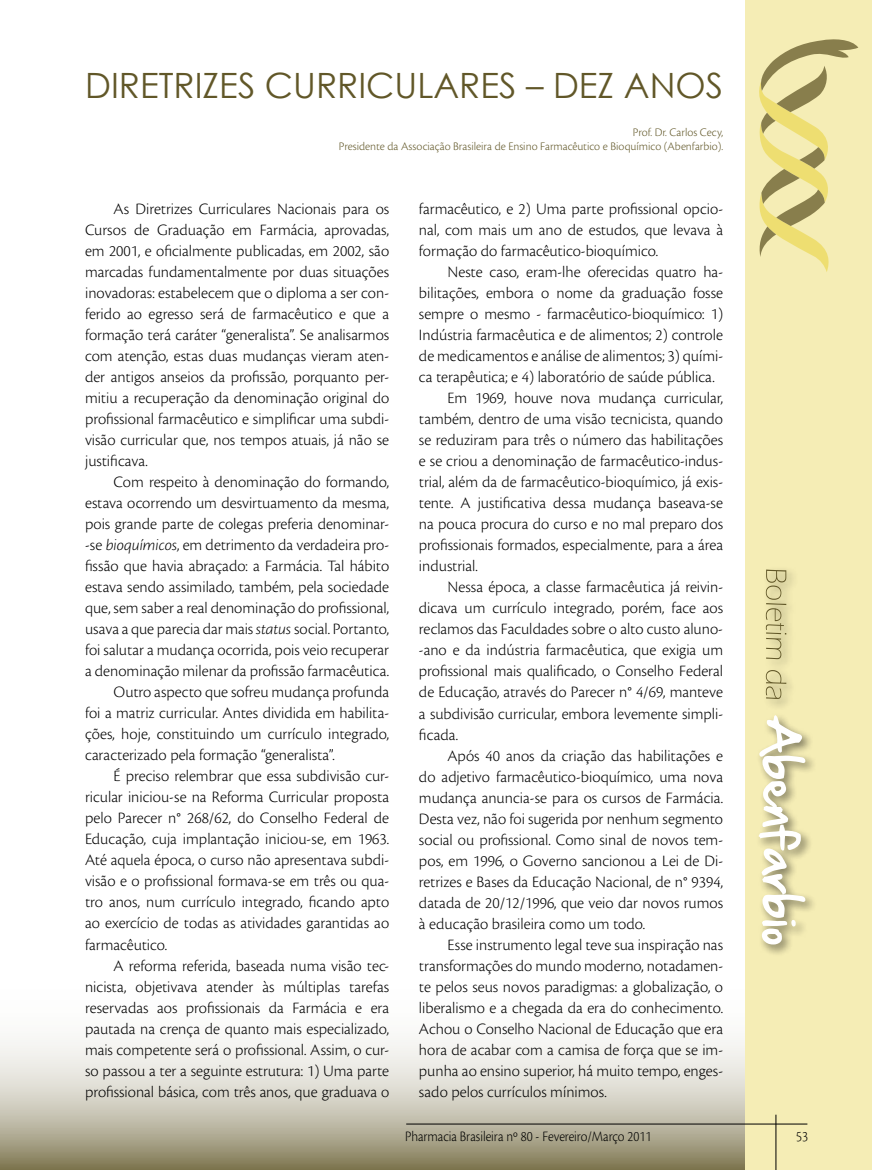
<style>
.page{position:relative;width:872px;height:1170px;background:#fff}
.page>*{position:absolute;margin:0;border:0;box-sizing:border-box;transform-origin:0 0}
.t1{font:34.8px "Century Gothic";color:#615728}
.t2{font:300 16.5px/21px "Cronos Pro";color:#000;text-align:justify}
.t3{font:300 15px "Cronos Pro";color:#000;scale:.9 1}
.t4{font:300 12px/14.4px "Cronos Pro";color:#615728;text-align:right}
.s1{font-style:italic}
</style>
<div class="page">
<svg style="left:0;top:964px;width:746px;height:205px"></svg>
<div style="left:746px;top:0;width:126px;height:1169px;background:#f5edb5"></div>
<hr style="left:775px;top:1114px;width:1px;height:55px;background:#000">
<hr style="left:406px;top:1123px;width:401px;height:1px;background:#000">
<svg style="left:759px;top:39px;width:99px;height:233px"></svg>
<div style="left:755px;top:712px;width:62px;height:244px;background:#000;opacity:.5"></div>
<svg style="left:758px;top:715px;width:47px;height:229px"></svg>
<div style="left:762px;top:566px;width:36px;height:144px;background:#000;opacity:.5"></div>
<svg style="left:766px;top:569px;width:20px;height:130px"></svg>
<h1 class="t1" style="left:85px;top:62px;width:639px">DIRETRIZES CURRICULARES – DEZ ANOS</h1>
<p class="t4" style="left:339px;top:125px;width:386px">Prof. Dr. Carlos Cecy,<br>Presidente da Associação Brasileira de Ensino Farmacêutico e Bioquímico (Abenfarbio).</p>
<p class="t2" style="left:85px;top:198px;width:306px;text-indent:28px">As Diretrizes Curriculares Nacionais para os Cursos de Graduação em Farmácia, aprovadas, em 2001, e oficialmente publicadas, em 2002, são marcadas fundamentalmente por duas situações inovadoras: estabelecem que o diploma a ser con&shy;ferido ao egresso será de farmacêutico e que a formação terá caráter “generalista”. Se analisarmos com atenção, estas duas mudanças vieram aten&shy;der antigos anseios da profissão, porquanto per&shy;mitiu a recuperação da denominação original do profissional farmacêutico e simplificar uma subdi&shy;visão curricular que, nos tempos atuais, já não se justificava.</p>
<p class="t2" style="left:114px;top:471px;width:277px">Com respeito à denominação do formando,</p>
<p class="t2" style="left:85px;top:492px;width:305px">estava ocorrendo um desvirtuamento da mesma,</p>
<p class="t2" style="left:85px;top:513px;width:306px">pois grande parte de colegas preferia denominar-</p>
<p class="t2" style="left:85px;top:534px;width:306px">-se <span class="s1">bioquímicos</span>, em detrimento da verdadeira pro-</p>
<p class="t2" style="left:85px;top:555px;width:306px">fissão que havia abraçado: a Farmácia. Tal hábito</p>
<p class="t2" style="left:85px;top:576px;width:306px">estava sendo assimilado, também, pela sociedade</p>
<p class="t2" style="left:85px;top:597px;width:305px">que, sem saber a real denominação do profissional,</p>
<p class="t2" style="left:85px;top:618px;width:306px">usava a que parecia dar mais <span class="s1">status</span> social. Portanto,</p>
<p class="t2" style="left:85px;top:639px;width:306px">foi salutar a mudança ocorrida, pois veio recuperar</p>
<p class="t2" style="left:85px;top:660px;width:305px">a denominação milenar da profissão farmacêutica.</p>
<p class="t2" style="left:114px;top:681px;width:277px">Outro aspecto que sofreu mudança profunda</p>
<p class="t2" style="left:85px;top:702px;width:306px">foi a matriz curricular. Antes dividida em habilita-</p>
<p class="t2" style="left:85px;top:723px;width:305px">ções, hoje, constituindo um currículo integrado,</p>
<p class="t2" style="left:85px;top:744px;width:251px">caracterizado pela formação “generalista”.</p>
<p class="t2" style="left:114px;top:765px;width:277px">É preciso relembrar que essa subdivisão cur-</p>
<p class="t2" style="left:85px;top:786px;width:306px">ricular iniciou-se na Reforma Curricular proposta</p>
<p class="t2" style="left:85px;top:807px;width:305px">pelo Parecer n° 268/62, do Conselho Federal de</p>
<p class="t2" style="left:85px;top:828px;width:306px">Educação, cuja implantação iniciou-se, em 1963.</p>
<p class="t2" style="left:85px;top:849px;width:305px">Até aquela época, o curso não apresentava subdi-</p>
<p class="t2" style="left:85px;top:870px;width:305px">visão e o profissional formava-se em três ou qua-</p>
<p class="t2" style="left:85px;top:891px;width:306px">tro anos, num currículo integrado, ficando apto</p>
<p class="t2" style="left:85px;top:912px;width:305px">ao exercício de todas as atividades garantidas ao</p>
<p class="t2" style="left:85px;top:933px;width:84px">farmacêutico.</p>
<p class="t2" style="left:114px;top:954px;width:277px">A reforma referida, baseada numa visão tec-</p>
<p class="t2" style="left:85px;top:975px;width:306px">nicista, objetivava atender às múltiplas tarefas</p>
<p class="t2" style="left:85px;top:996px;width:306px">reservadas aos profissionais da Farmácia e era</p>
<p class="t2" style="left:85px;top:1017px;width:305px">pautada na crença de quanto mais especializado,</p>
<p class="t2" style="left:85px;top:1038px;width:306px">mais competente será o profissional. Assim, o cur-</p>
<p class="t2" style="left:85px;top:1059px;width:306px">so passou a ter a seguinte estrutura: 1) Uma parte</p>
<p class="t2" style="left:85px;top:1080px;width:306px">profissional básica, com três anos, que graduava o</p>
<p class="t2" style="left:419px;top:198px;width:306px">farmacêutico, e 2) Uma parte profissional opcio&shy;nal, com mais um ano de estudos, que levava à formação do farmacêutico-bioquímico.</p>
<p class="t2" style="left:447px;top:261px;width:277px">Neste caso, eram-lhe oferecidas quatro ha-</p>
<p class="t2" style="left:419px;top:282px;width:306px">bilitações, embora o nome da graduação fosse</p>
<p class="t2" style="left:419px;top:303px;width:306px">sempre o mesmo - farmacêutico-bioquímico: 1)</p>
<p class="t2" style="left:419px;top:324px;width:305px">Indústria farmacêutica e de alimentos; 2) controle</p>
<p class="t2" style="left:419px;top:345px;width:306px">de medicamentos e análise de alimentos; 3) quími-</p>
<p class="t2" style="left:419px;top:366px;width:297px">ca terapêutica; e 4) laboratório de saúde pública.</p>
<p class="t2" style="left:447px;top:387px;width:277px">Em 1969, houve nova mudança curricular,</p>
<p class="t2" style="left:419px;top:408px;width:305px">também, dentro de uma visão tecnicista, quando</p>
<p class="t2" style="left:419px;top:429px;width:305px">se reduziram para três o número das habilitações</p>
<p class="t2" style="left:419px;top:450px;width:306px">e se criou a denominação de farmacêutico-indus-</p>
<p class="t2" style="left:419px;top:471px;width:306px">trial, além da de farmacêutico-bioquímico, já exis-</p>
<p class="t2" style="left:419px;top:492px;width:306px">tente. A justificativa dessa mudança baseava-se</p>
<p class="t2" style="left:419px;top:513px;width:305px">na pouca procura do curso e no mal preparo dos</p>
<p class="t2" style="left:419px;top:534px;width:306px">profissionais formados, especialmente, para a área</p>
<p class="t2" style="left:419px;top:555px;width:60px">industrial.</p>
<p class="t2" style="left:447px;top:576px;width:277px">Nessa época, a classe farmacêutica já reivin-</p>
<p class="t2" style="left:419px;top:597px;width:306px">dicava um currículo integrado, porém, face aos</p>
<p class="t2" style="left:419px;top:618px;width:305px">reclamos das Faculdades sobre o alto custo aluno-</p>
<p class="t2" style="left:419px;top:639px;width:306px">-ano e da indústria farmacêutica, que exigia um</p>
<p class="t2" style="left:419px;top:660px;width:306px">profissional mais qualificado, o Conselho Federal</p>
<p class="t2" style="left:419px;top:681px;width:306px">de Educação, através do Parecer n° 4/69, manteve</p>
<p class="t2" style="left:419px;top:702px;width:306px">a subdivisão curricular, embora levemente simpli-</p>
<p class="t2" style="left:419px;top:723px;width:41px">ficada.</p>
<p class="t2" style="left:447px;top:744px;width:277px">Após 40 anos da criação das habilitações e</p>
<p class="t2" style="left:419px;top:765px;width:306px">do adjetivo farmacêutico-bioquímico, uma nova</p>
<p class="t2" style="left:419px;top:786px;width:306px">mudança anuncia-se para os cursos de Farmácia.</p>
<p class="t2" style="left:419px;top:807px;width:306px">Desta vez, não foi sugerida por nenhum segmento</p>
<p class="t2" style="left:419px;top:828px;width:306px">social ou profissional. Como sinal de novos tem-</p>
<p class="t2" style="left:419px;top:849px;width:305px">pos, em 1996, o Governo sancionou a Lei de Di-</p>
<p class="t2" style="left:419px;top:870px;width:305px">retrizes e Bases da Educação Nacional, de n° 9394,</p>
<p class="t2" style="left:419px;top:891px;width:306px">datada de 20/12/1996, que veio dar novos rumos</p>
<p class="t2" style="left:419px;top:912px;width:228px">à educação brasileira como um todo.</p>
<p class="t2" style="left:447px;top:933px;width:277px">Esse instrumento legal teve sua inspiração nas</p>
<p class="t2" style="left:419px;top:954px;width:306px">transformações do mundo moderno, notadamen-</p>
<p class="t2" style="left:419px;top:975px;width:306px">te pelos seus novos paradigmas: a globalização, o</p>
<p class="t2" style="left:419px;top:996px;width:305px">liberalismo e a chegada da era do conhecimento.</p>
<p class="t2" style="left:419px;top:1017px;width:306px">Achou o Conselho Nacional de Educação que era</p>
<p class="t2" style="left:419px;top:1038px;width:306px">hora de acabar com a camisa de força que se im-</p>
<p class="t2" style="left:419px;top:1059px;width:306px">punha ao ensino superior, há muito tempo, enges-</p>
<p class="t2" style="left:419px;top:1080px;width:189px">sado pelos currículos mínimos.</p>
<p class="t3" style="left:405px;top:1127px;width:275px">Pharmacia Brasileira nº 80 - Fevereiro/Março 2011</p>
<p class="t3" style="left:796px;top:1127px;width:15px">53</p>
</div>
